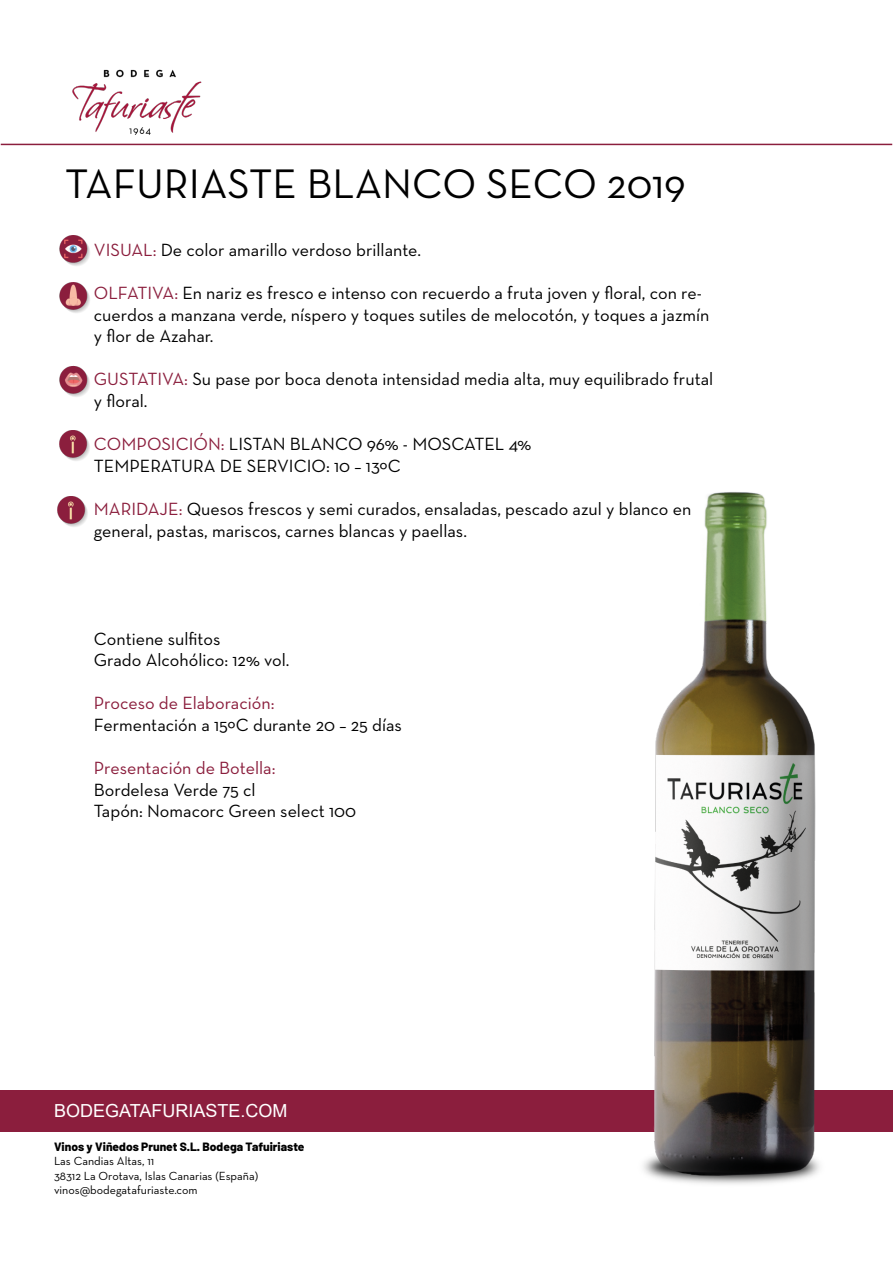
<style>
.page{position:relative;width:893px;height:1263px;background:#fff}
.page>*{position:absolute;margin:0;border:0;box-sizing:border-box;transform-origin:0 0}
.t1{font:42px "Neutra Text";color:#000}
.t2{font:18px/21.6px "Neutra Text";color:#000}
.t3{font:18px "Neutra Text";color:#8b1e3d}
.t4{font:18px "Arial";color:#fff}
.t5{font:12px/14.4px "Neutra Text";color:#000}
.t6{font:800 12px "Barlow";color:#000}
.s1{color:#8b1e3d}
</style>
<div class="page">
<img style="left:54px;top:69px;width:156px;height:75px">
<hr style="left:1px;top:144px;width:891px;height:1px;background:#8b1e3d">
<div style="left:0;top:1091px;width:893px;height:41px;background:#8b1e3d"></div>
<img style="left:59px;top:365px;width:31px;height:32px">
<img style="left:59px;top:235px;width:31px;height:31px">
<img style="left:59px;top:282px;width:31px;height:31px">
<img style="left:534px;top:492px;width:359px;height:692px">
<img style="left:59px;top:430px;width:31px;height:31px">
<img style="left:57px;top:496px;width:31px;height:31px">
<h1 class="t1" style="left:65px;top:158px;width:622px">TAFURIASTE BLANCO SECO 2019</h1>
<p class="t2" style="left:94px;top:238px;width:329px"><span class="s1">VISUAL:</span> De color amarillo verdoso brillante.</p>
<p class="t2" style="left:94px;top:282px;width:617px"><span class="s1">OLFATIVA:</span> En nariz es fresco e intenso con recuerdo a fruta joven y floral, con re&shy;cuerdos a manzana verde, níspero y toques sutiles de melocotón, y toques a jazmín y flor de Azahar.</p>
<p class="t2" style="left:94px;top:368px;width:621px"><span class="s1">GUSTATIVA:</span> Su pase por boca denota intensidad media alta, muy equilibrado frutal y floral.</p>
<p class="t2" style="left:94px;top:433px;width:439px"><span class="s1">COMPOSICIÓN:</span> LISTAN BLANCO 96% - MOSCATEL 4%<br>TEMPERATURA DE SERVICIO: 10 – 13ºC</p>
<p class="t2" style="left:94px;top:498px;width:599px"><span class="s1">MARIDAJE:</span> Quesos frescos y semi curados, ensaladas, pescado azul y blanco en general, pastas, mariscos, carnes blancas y paellas.</p>
<p class="t2" style="left:94px;top:627px;width:197px">Contiene sulfitos<br>Grado Alcohólico: 12% vol.</p>
<p class="t3" style="left:94px;top:692px;width:182px">Proceso de Elaboración:</p>
<p class="t2" style="left:94px;top:714px;width:310px">Fermentación a 15ºC durante 20 – 25 días</p>
<p class="t3" style="left:94px;top:757px;width:183px">Presentación de Botella:</p>
<p class="t2" style="left:94px;top:778px;width:264px">Bordelesa Verde 75 cl<br>Tapón: Nomacorc Green select 100</p>
<p class="t4" style="left:54px;top:1098px;width:235px">BODEGATAFURIASTE.COM</p>
<p class="t6" style="left:54px;top:1139px;width:252px">Vinos y Viñedos Prunet S.L. Bodega Tafuiriaste</p>
<p class="t5" style="left:54px;top:1154px;width:206px">Las Candias Altas, 11<br>38312 La Orotava, Islas Canarias (España) vinos@bodegatafuriaste.com</p>
</div>
